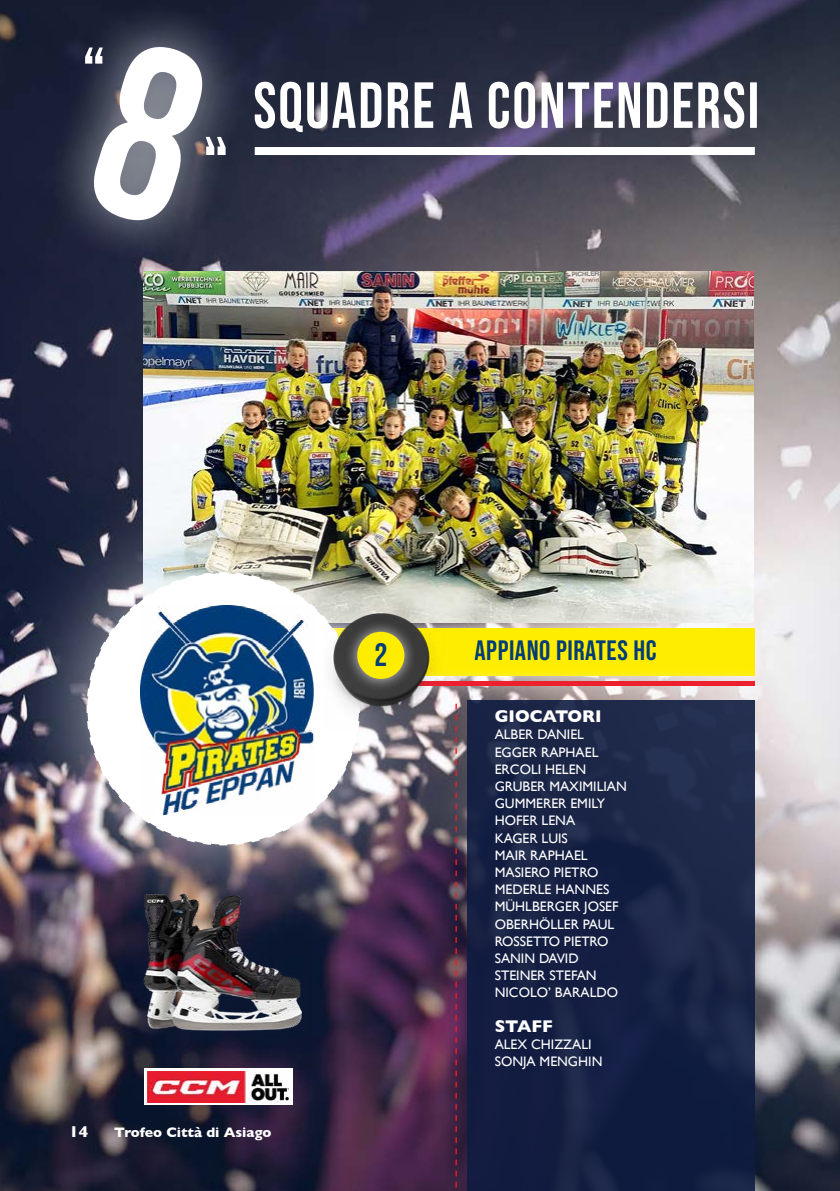
<style>
.page{position:relative;width:840px;height:1191px;background:#fff}
.page>*{position:absolute;margin:0;border:0;box-sizing:border-box;transform-origin:0 0}
.t1{font:32.4px "Bebas Neue";color:#003c78}
.t2{font:28px "Bebas Neue";letter-spacing:.02em;color:#003c78}
.t3{font:700 17.2px "Gill Sans";color:#fff}
.t4{font:700 16px "Gill Sans";color:#fff}
.t5{font:700 14px "Gill Sans";color:#fff}
.t6{font:13.8px/17.2px "Gill Sans";color:#fff}
</style>
<div class="page">
<img style="left:0;top:0;width:839px;height:1191px">
<svg style="left:20px;top:0;width:256px;height:293px;background:#22273c"></svg>
<svg style="left:85px;top:42px;width:140px;height:183px"></svg>
<div style="left:254px;top:147px;width:500px;height:8px;background:#fff"></div>
<svg style="left:254px;top:82px;width:502px;height:50px"></svg>
<img style="left:143px;top:271px;width:610px;height:343px">
<div style="left:302px;top:614px;width:466px;height:75px;background:#fff;opacity:.75"></div>
<div style="left:315px;top:628px;width:439px;height:48px;background:#ffed00"></div>
<div style="left:303px;top:668px;width:464px;height:31px;background:#fff;opacity:.75"></div>
<div style="left:315px;top:681px;width:439px;height:5px;background:#ed202e"></div>
<div style="left:467px;top:700px;width:287px;height:491px;background:linear-gradient(to right,#151f42,#1b2648)"></div>
<svg style="left:455px;top:947px;width:1px;height:244px"></svg>
<div style="left:0;top:470px;width:461px;height:477px;background:#fff;opacity:.75"></div>
<svg style="left:85px;top:571px;width:276px;height:275px"></svg>
<div style="left:137px;top:601px;width:180px;height:217px;background:#fff"></div>
<img style="left:141px;top:605px;width:172px;height:209px">
<img style="left:323px;top:610px;width:121px;height:119px">
<div style="left:344px;top:619px;width:73px;height:73px;background:#fff;opacity:.75"></div>
<div style="left:357px;top:632px;width:47px;height:47px;background:#ffed00;border-radius:50%"></div>
<div style="left:821px;top:470px;width:18px;height:477px;background:#fff;opacity:.75"></div>
<svg style="left:145px;top:1068px;width:148px;height:37px"></svg>
<img style="left:148px;top:1071px;width:140px;height:31px">
<img style="left:123px;top:877px;width:188px;height:170px">
<p class="t4" style="left:69px;top:1118px;width:21px">14</p>
<p class="t5" style="left:114px;top:1121px;width:159px">Trofeo Città di Asiago</p>
<h1 class="t1" style="left:374px;top:636px;width:14px">2</h1>
<h2 class="t2" style="left:474px;top:634px;width:183px">APPIANO PIRATES HC</h2>
<p class="t3" style="left:494px;top:702px;width:108px">GIOCATORI</p>
<p class="t6" style="left:494px;top:726px;width:133px">ALBER DANIEL<br>EGGER RAPHAEL<br>ERCOLI HELEN<br>GRUBER MAXIMILIAN<br>GUMMERER EMILY<br>HOFER LENA<br>KAGER LUIS<br>MAIR RAPHAEL<br>MASIERO PIETRO<br>MEDERLE HANNES<br>MÜHLBERGER JOSEF<br>OBERHÖLLER PAUL<br>ROSSETTO PIETRO<br>SANIN DAVID<br>STEINER STEFAN<br>NICOLO’ BARALDO</p>
<p class="t3" style="left:494px;top:1012px;width:60px">STAFF</p>
<p class="t6" style="left:494px;top:1035px;width:109px">ALEX CHIZZALI<br>SONJA MENGHIN</p>
</div>
